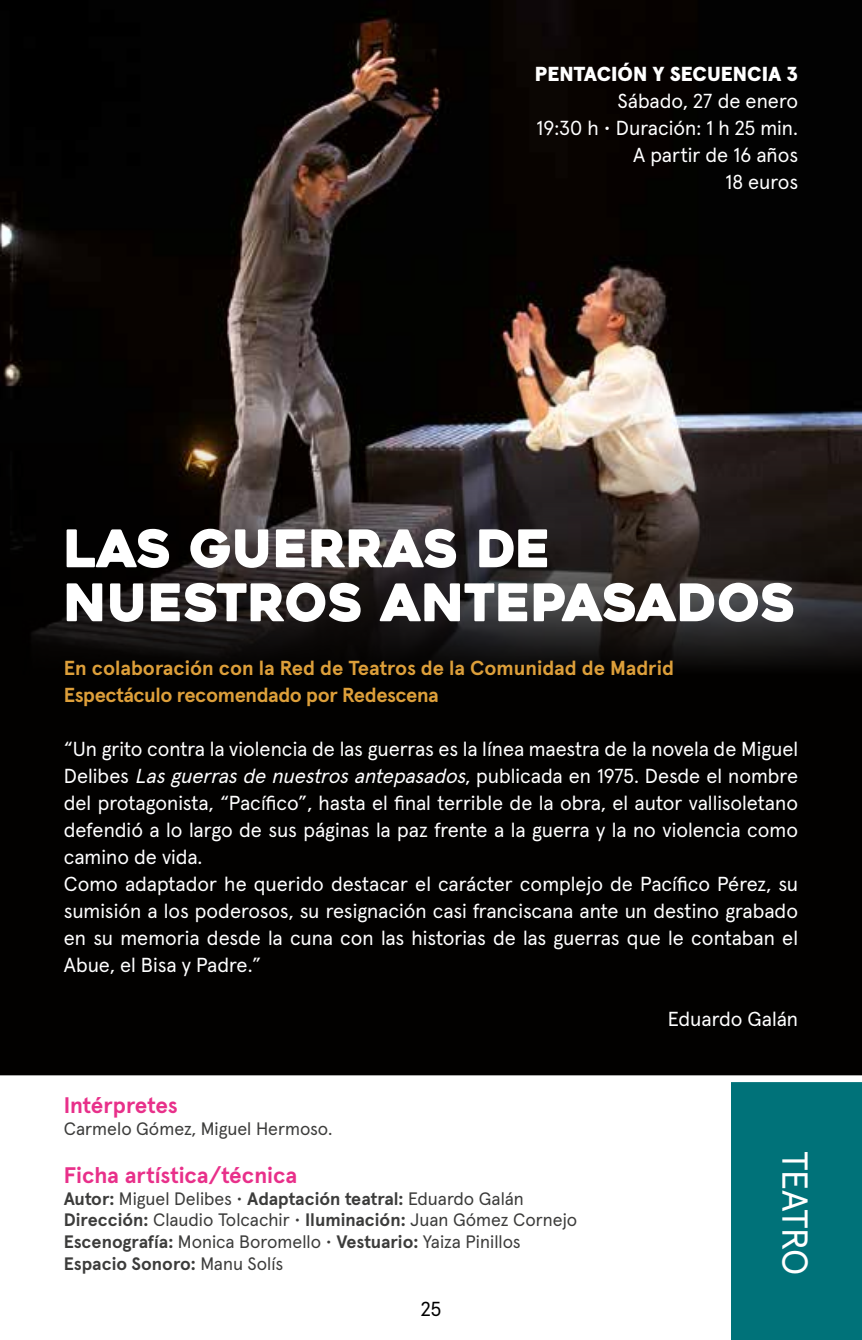
<style>
.page{position:relative;width:862px;height:1340px;background:#fff}
.page>*{position:absolute;margin:0;border:0;box-sizing:border-box;transform-origin:0 0}
.t1{font:51.75px/54px "Heavitas";color:#fff}
.t2{font:36px "Apercu Pro";letter-spacing:-.02em;color:#fff}
.t3{font:700 22.5px "Apercu Pro";letter-spacing:-.005em;color:#e8308a}
.t4{font:20.25px/27px "Apercu Pro";color:#fff}
.t5{font:700 20.25px/27px "Apercu Pro";letter-spacing:-.01em;color:#dd9f3a}
.t6{font:900 20.25px "Apercu Pro";color:#fff}
.t7{font:20.25px "Apercu Pro";color:#000}
.t8{font:18px/21.6px "Apercu Pro";color:#3c3c3b}
.s1{font-style:italic}
.s2{font-weight:700}
</style>
<div class="page">
<div style="left:0;top:351px;width:861px;height:729px;background:#020100"></div>
<img style="left:0;top:0;width:861px;height:664px">
<div style="left:730px;top:1080px;width:131px;height:259px;background:#007279"></div>
<div style="left:0;top:1075px;width:861px;height:7px;background:#fff"></div>
<p class="t6" style="left:534px;top:58px;width:264px">PENTACIÓN Y SECUENCIA 3</p>
<p class="t4" style="left:536px;top:86px;width:263px;text-align:right">Sábado, 27 de enero<br>19:30 h • Duración: 1 h 25 min.<br>A partir de 16 años<br>18 euros</p>
<h1 class="t1" style="left:64px;top:522px;width:733px">LAS GUERRAS DE<br>NUESTROS ANTEPASADOS</h1>
<p class="t5" style="left:64px;top:653px;width:611px">En colaboración con la Red de Teatros de la Comunidad de Madrid<br>Espectáculo recomendado por Redescena</p>
<p class="t4" style="left:64px;top:734px;width:735px">“Un grito contra la violencia de las guerras es la línea maestra de la novela de Miguel Delibes <span class="s1">Lasguerrasde nuestrosantepasados</span>, publicada en 1975. Desde el nombre del protagonista, “Pacífico”, hasta el final terrible de la obra, el autor vallisoletano defendió a lo largo de sus páginas la paz frente a la guerra y la no violencia como camino de vida.<br>Como adaptador he querido destacar el carácter complejo de Pacífico Pérez, su sumisión a los poderosos, su resignación casi franciscana ante un destino grabado en su memoria desde la cuna con las historias de las guerras que le contaban el Abue, el Bisa y Padre.”</p>
<p class="t4" style="left:667px;top:1004px;width:132px">Eduardo Galán</p>
<p class="t3" style="left:64px;top:1087px;width:115px">Intérpretes</p>
<p class="t8" style="left:64px;top:1115px;width:270px">Carmelo Gómez, Miguel Hermoso.</p>
<p class="t3" style="left:64px;top:1157px;width:235px">Ficha artística/técnica</p>
<p class="t8" style="left:64px;top:1186px;width:514px"><span class="s2">Autor:</span> Miguel Delibes • <span class="s2">Adaptación teatral:</span> Eduardo Galán <span class="s2">Dirección:</span> Claudio Tolcachir • <span class="s2">Iluminación:</span> Juan Gómez Cornejo <span class="s2">Escenografía:</span> Monica Boromello • <span class="s2">Vestuario:</span> Yaiza Pinillos <span class="s2">Espacio Sonoro:</span> Manu Solís</p>
<p class="t7" style="left:420px;top:1293px;width:22px">25</p>
<h2 class="t2" style="left:822px;top:1151px;width:125px;rotate:90deg">TEATRO</h2>
</div>
